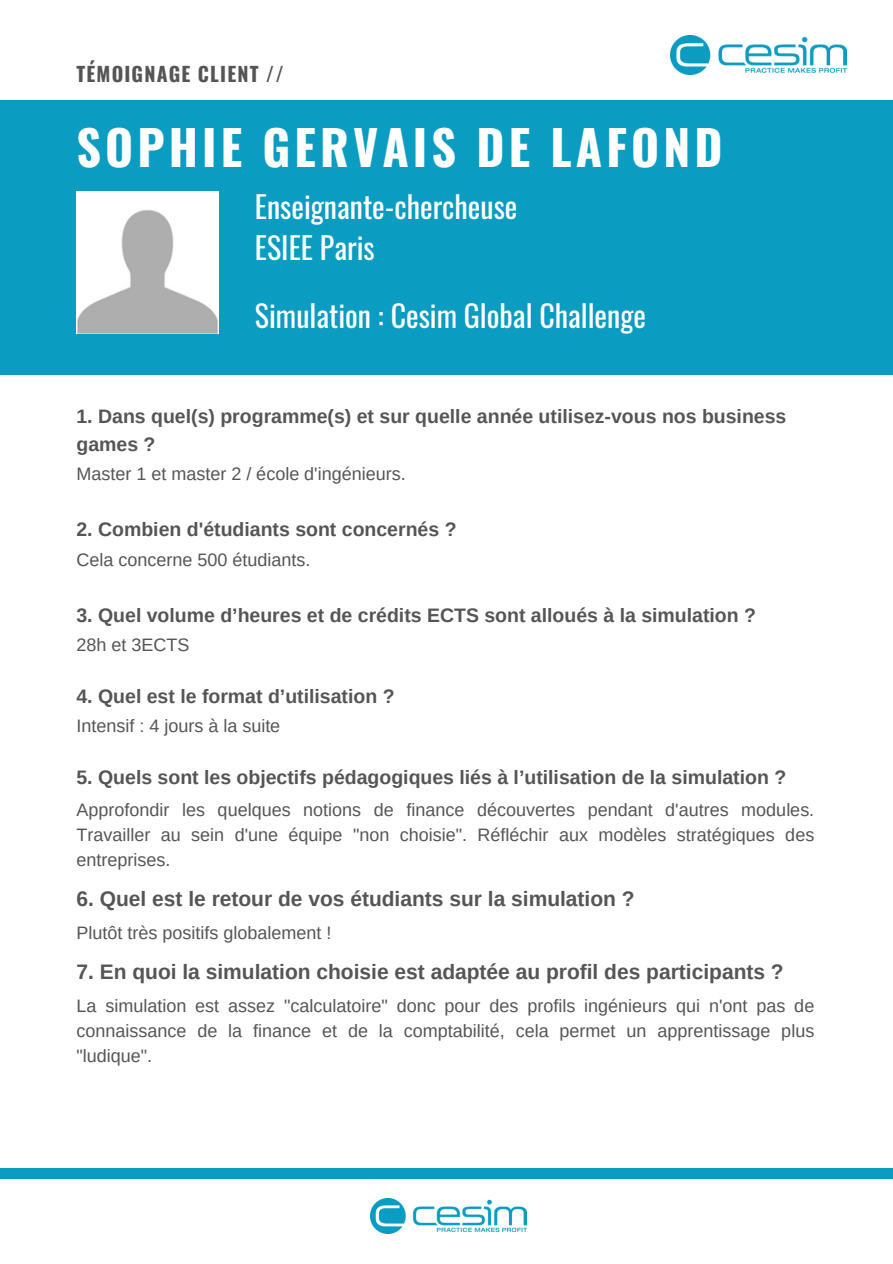
<style>
.page{position:relative;width:893px;height:1264px;background:#fff}
.page>*{position:absolute;margin:0;border:0;box-sizing:border-box;transform-origin:0 0}
.t1{font:700 48px "Oswald";letter-spacing:.085em;color:#fff}
.t2{font:30px "Oswald";color:#fff}
.t3{font:700 21px "Arimo";color:#555}
.t4{font:700 19.8px "Oswald";letter-spacing:.06em;color:#555}
.t5{font:700 19.5px/27.3px "Arimo";color:#555}
.t6{font:18px/25px "Arimo";color:#555;text-align:justify}
</style>
<div class="page">
<div style="left:0;top:100px;width:892px;height:275px;background:#0b9cc2"></div>
<img style="left:76px;top:191px;width:142px;height:142px">
<img style="left:671px;top:35px;width:175px;height:40px">
<div style="left:0;top:1167px;width:892px;height:11px;background:#0b9cc2"></div>
<img style="left:370px;top:1198px;width:156px;height:35px">
<p class="t4" style="left:76px;top:58px;width:209px">TÉMOIGNAGE CLIENT //</p>
<p class="t1" style="left:76px;top:109px;width:647px">SOPHIE GERVAIS DE LAFOND</p>
<p class="t2" style="left:255px;top:183px;width:264px">Enseignante-chercheuse</p>
<p class="t2" style="left:255px;top:225px;width:121px">ESIEE Paris</p>
<p class="t2" style="left:255px;top:292px;width:392px">Simulation : Cesim Global Challenge</p>
<p class="t5" style="left:76px;top:403px;width:711px">1. Dans quel(s) programme(s) et sur quelle année utilisez-vous nos business games ?</p>
<p class="t6" style="left:76px;top:461px;width:331px">Master 1 et master 2 / école d'ingénieurs.</p>
<p class="t5" style="left:76px;top:515px;width:381px">2. Combien d'étudiants sont concernés ?</p>
<p class="t6" style="left:76px;top:547px;width:235px">Cela concerne 500 étudiants.</p>
<p class="t5" style="left:76px;top:601px;width:681px">3. Quel volume d’heures et de crédits ECTS sont alloués à la simulation ?</p>
<p class="t6" style="left:76px;top:632px;width:114px">28h et 3ECTS</p>
<p class="t5" style="left:76px;top:682px;width:319px">4. Quel est le format d’utilisation ?</p>
<p class="t6" style="left:76px;top:713px;width:205px">Intensif : 4 jours à la suite</p>
<p class="t5" style="left:76px;top:763px;width:711px">5. Quels sont les objectifs pédagogiques liés à l’utilisation de la simulation ?</p>
<p class="t6" style="left:76px;top:797px;width:739px">Approfondir les quelques notions de finance découvertes pendant d'autres modules.<br>Travailler au sein d'une équipe "non choisie". Réfléchir aux modèles stratégiques des entreprises.</p>
<p class="t3" style="left:76px;top:887px;width:559px">6. Quel est le retour de vos étudiants sur la simulation ?</p>
<p class="t6" style="left:76px;top:919px;width:256px">Plutôt très positifs globalement !</p>
<p class="t3" style="left:76px;top:960px;width:708px">7. En quoi la simulation choisie est adaptée au profil des participants ?</p>
<p class="t6" style="left:76px;top:992px;width:739px">La simulation est assez "calculatoire" donc pour des profils ingénieurs qui n'ont pas de connaissance de la finance et de la comptabilité, cela permet un apprentissage plus "ludique".</p>
</div>
